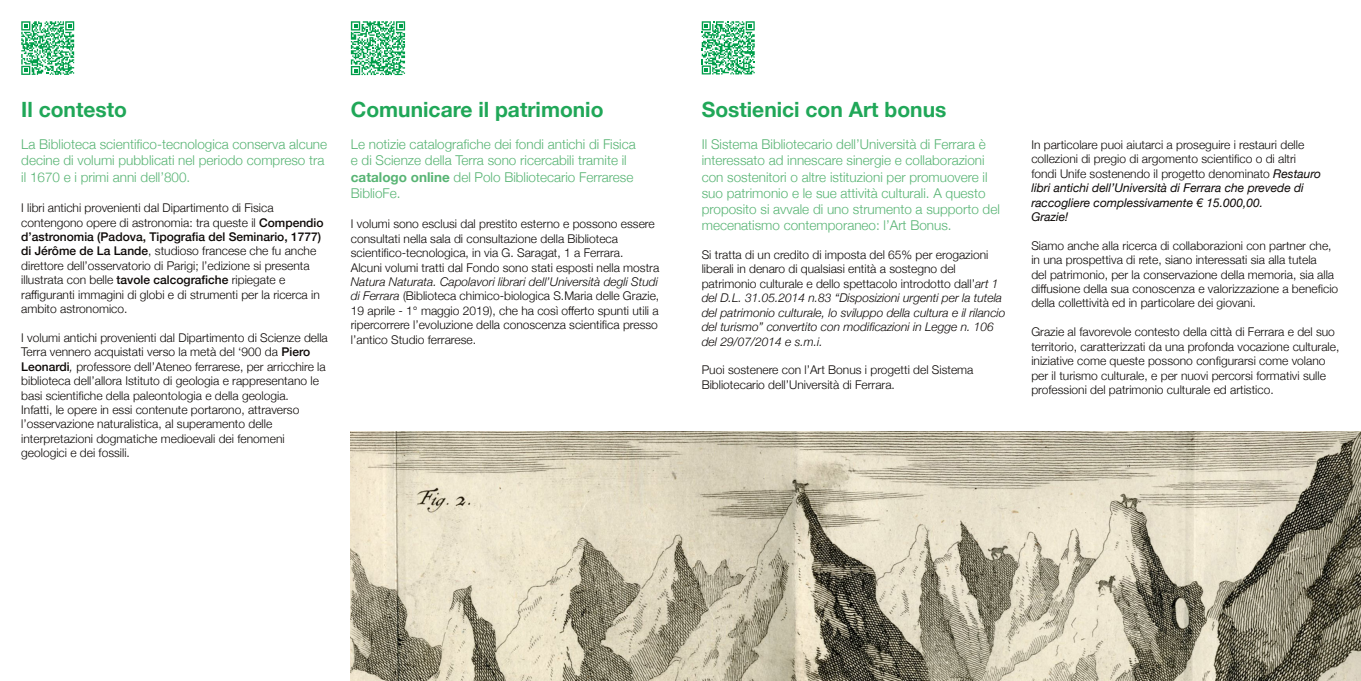
<style>
.page{position:relative;width:1361px;height:681px;background:#fff}
.page>*{position:absolute;margin:0;border:0;box-sizing:border-box;transform-origin:0 0}
.t1{font:700 21px "Helvetica Neue";color:#20a758}
.t2{font:300 13.5px/16.2px "Helvetica Neue";color:#58b474}
.t3{font:300 12px/14.4px "Helvetica Neue";color:#0c0806}
.t4{font:italic 300 12px/14.4px "Helvetica Neue";color:#0c0806}
.s1{font-weight:500}
.s2{font-style:italic}
.s3{font-weight:700}
.s4{font-style:normal}
.s5{font-weight:400;font-style:italic}
</style>
<div class="page">
<img style="left:351px;top:431px;width:1010px;height:249px">
<svg style="left:351px;top:21px;width:54px;height:54px"></svg>
<svg style="left:702px;top:21px;width:53px;height:53px"></svg>
<svg style="left:21px;top:21px;width:53px;height:54px"></svg>
<h1 class="t1" style="left:21px;top:96px;width:107px">Il contesto</h1>
<p class="t2" style="left:21px;top:136px;width:307px">La Biblioteca scientifico-tecnologica conserva alcune decine di volumi pubblicati nel periodo compreso tra il 1670 e i primi anni dell’800.</p>
<p class="t3" style="left:21px;top:200px;width:304px">I libri antichi provenienti dal Dipartimento di Fisica contengono opere di astronomia: tra queste il <span class="s1">Compendio d’astronomia (Padova, Tipografia del Seminario, 1777) di Jérôme de La Lande</span>, studioso francese che fu anche direttore dell’osservatorio di Parigi; l’edizione si presenta illustrata con belle <span class="s1">tavole calcografiche</span> ripiegate e raffiguranti immagini di globi e di strumenti per la ricerca in ambito astronomico.</p>
<p class="t3" style="left:21px;top:330px;width:308px">I volumi antichi provenienti dal Dipartimento di Scienze della Terra vennero acquistati verso la metà del ‘900 da <span class="s1">Piero Leonardi</span><span class="s2">,</span> professore dell’Ateneo ferrarese, per arricchire la biblioteca dell’allora Istituto di geologia e rappresentano le basi scientifiche della paleontologia e della geologia.<br>Infatti, le opere in essi contenute portarono, attraverso l’osservazione naturalistica, al superamento delle interpretazioni dogmatiche medioevali dei fenomeni geologici e dei fossili.</p>
<h1 class="t1" style="left:351px;top:96px;width:254px">Comunicare il patrimonio</h1>
<p class="t2" style="left:351px;top:136px;width:286px">Le notizie catalografiche dei fondi antichi di Fisica e di Scienze della Terra sono ricercabili tramite il <span class="s3">catalogo online</span> del Polo Bibliotecario Ferrarese BiblioFe.</p>
<p class="t3" style="left:351px;top:216px;width:310px">I volumi sono esclusi dal prestito esterno e possono essere consultati nella sala di consultazione della Biblioteca scientifico-tecnologica, in via G. Saragat, 1 a Ferrara.<br>Alcuni volumi tratti dal Fondo sono stati esposti nella mostra</p>
<p class="t3" style="left:351px;top:274px;width:310px;text-align:justify"><span class="s2">Natura Naturata. Capolavori librari dell’Università degli Studi di Ferrara</span> (Biblioteca chimico-biologica S.Maria delle Grazie, 19 aprile - 1° maggio 2019), che ha così offerto spunti utili a ripercorrere l’evoluzione della conoscenza scientifica presso l’antico Studio ferrarese.</p>
<h1 class="t1" style="left:702px;top:96px;width:246px">Sostienici con Art bonus</h1>
<p class="t2" style="left:702px;top:136px;width:300px">Il Sistema Bibliotecario dell’Università di Ferrara è interessato ad innescare sinergie e collaborazioni con sostenitori o altre istituzioni per promuovere il suo patrimonio e le sue attività culturali. A questo proposito si avvale di uno strumento a supporto del mecenatismo contemporaneo: l’Art Bonus.</p>
<p class="t4" style="left:702px;top:247px;width:305px"><span class="s4">Si tratta di un credito di imposta del 65% per erogazioni liberali in denaro di qualsiasi entità a sostegno del patrimonio culturale e dello spettacolo introdotto dall’</span>art 1 del D.L. 31.05.2014 n.83 “Disposizioni urgenti per la tutela del patrimonio culturale, lo sviluppo della cultura e il rilancio del turismo” convertito con modificazioni in Legge n. 106 del 29/07/2014 e s.m.i.</p>
<p class="t3" style="left:702px;top:362px;width:273px">Puoi sostenere con l’Art Bonus i progetti del Sistema<br>Bibliotecario dell’Università di Ferrara.</p>
<p class="t3" style="left:1031px;top:137px;width:291px">In particolare puoi aiutarci a proseguire i restauri delle collezioni di pregio di argomento scientifico o di altri fondi Unife sostenendo il progetto denominato <span class="s5">Restauro libri antichi dell’Università di Ferrara che prevede di raccogliere complessivamente € 15.000,00.<br>Grazie!</span></p>
<p class="t3" style="left:1031px;top:238px;width:308px">Siamo anche alla ricerca di collaborazioni con partner che, in una prospettiva di rete, siano interessati sia alla tutela<br>del patrimonio, per la conservazione della memoria, sia alla diffusione della sua conoscenza e valorizzazione a beneficio della collettività ed in particolare dei giovani.</p>
<p class="t3" style="left:1031px;top:324px;width:309px">Grazie al favorevole contesto della città di Ferrara e del suo territorio, caratterizzati da una profonda vocazione culturale, iniziative come queste possono configurarsi come volano per il turismo culturale, e per nuovi percorsi formativi sulle professioni del patrimonio culturale ed artistico.</p>
</div>
